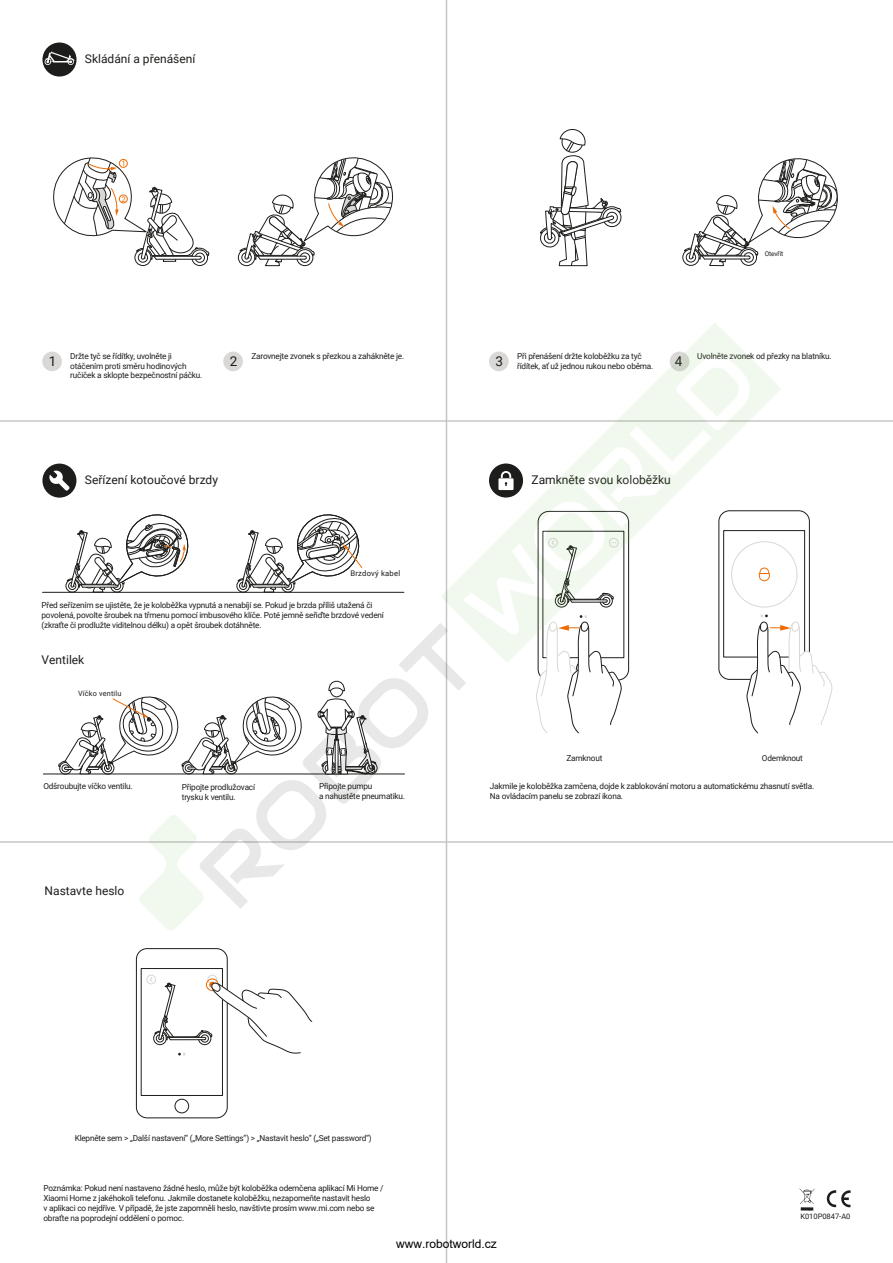
<style>
.page{position:relative;width:893px;height:1263px;background:#fff}
.page>*{position:absolute;margin:0;border:0;box-sizing:border-box;transform-origin:0 0}
.t1{font:13.5px "Roboto";color:#1d1d1b}
.t2{font:12px "Roboto";color:#1d1d1b}
.t3{font:12px "Arial";color:#000}
.t4{font:8.25px/9.9px "Roboto";letter-spacing:-.025em;color:#1d1d1b}
.t5{font:7.8px "Roboto";color:#ed6c05}
.t6{font:7.65px "Roboto";letter-spacing:.025em;color:#1d1d1b}
.t7{font:7.5px "Roboto";color:#1d1d1b}
.t8{font:7.35px "Roboto";letter-spacing:.025em;color:#1d1d1b}
.t9{font:6.6px "Roboto";letter-spacing:-.025em;color:#1d1d1b}
</style>
<div class="page">
<svg style="left:799px;top:1188px;width:16px;height:23px"></svg>
<svg style="left:826px;top:1190px;width:24px;height:17px"></svg>
<div style="left:42px;top:43px;width:35px;height:34px;background:#1d1d1b;border-radius:50%"></div>
<svg style="left:45px;top:52px;width:29px;height:13px"></svg>
<svg style="left:238px;top:157px;width:155px;height:109px"></svg>
<svg style="left:540px;top:129px;width:82px;height:137px"></svg>
<div style="left:42px;top:352px;width:20px;height:19px;background:#d9d8d7;border-radius:50%"></div>
<svg style="left:53px;top:157px;width:156px;height:109px"></svg>
<div style="left:119px;top:159px;width:9px;height:9px;border:1px solid #ed6c05;border-radius:50%"></div>
<svg style="left:682px;top:158px;width:156px;height:108px"></svg>
<hr style="left:43px;top:592px;width:361px;height:1px;background:#1d1d1b">
<hr style="left:43px;top:774px;width:362px;height:1px;background:#1d1d1b">
<div style="left:42px;top:464px;width:34px;height:34px;background:#1d1d1b;border-radius:50%"></div>
<div style="left:136px;top:948px;width:92px;height:170px;border:1px solid #1d1d1b;border-radius:11px"></div>
<div style="left:141px;top:968px;width:82px;height:128px;border:1px solid #1d1d1b"></div>
<div style="left:175px;top:1099px;width:14px;height:14px;border:1px solid #1d1d1b;border-radius:50%"></div>
<hr style="left:170px;top:1039px;width:34px;height:1px;background:#1d1d1b">
<hr style="left:168px;top:1037px;width:37px;height:1px;background:#1d1d1b">
<hr style="left:168px;top:1036px;width:31px;height:1px;background:#1d1d1b">
<svg style="left:178px;top:1053px;width:8px;height:2px"></svg>
<div style="left:147px;top:975px;width:9px;height:9px;border:1px solid #d9d8d7;border-radius:50%"></div>
<svg style="left:150px;top:977px;width:26px;height:69px"></svg>
<div style="left:208px;top:975px;width:9px;height:9px;border:1px solid #d9d8d7;border-radius:50%"></div>
<svg style="left:194px;top:979px;width:118px;height:75px"></svg>
<hr style="left:0;top:420px;width:893px;height:2px;background:#c6c6c6">
<hr style="left:0;top:841px;width:893px;height:2px;background:#c6c6c6">
<hr style="left:446px;top:0;width:1px;height:1263px;background:#c6c6c6">
<svg style="left:445px;top:322px;width:293px;height:24px"></svg>
<svg style="left:49px;top:346px;width:783px;height:587px"></svg>
<h2 class="t2" style="left:85px;top:50px;width:112px">Skládání a přenášení</h2>
<p class="t5" style="left:121px;top:158px;width:6px">1</p>
<p class="t5" style="left:121px;top:193px;width:6px">2</p>
<p class="t9" style="left:765px;top:249px;width:20px">Otevřít</p>
<h1 class="t1" style="left:49px;top:352px;width:9px">1</h1>
<p class="t4" style="left:70px;top:350px;width:134px">Držte tyč se řídítky, uvolněte ji otáčením proti směru hodinových ručiček a sklopte bezpečnostní páčku.</p>
<h1 class="t1" style="left:230px;top:352px;width:9px">2</h1>
<p class="t4" style="left:251px;top:350px;width:154px">Zarovnejte zvonek s přezkou a zahákněte je.</p>
<h1 class="t1" style="left:495px;top:352px;width:9px">3</h1>
<p class="t4" style="left:517px;top:350px;width:138px">Při přenášení držte koloběžku za tyč řídítek, ať už jednou rukou nebo oběma.</p>
<h1 class="t1" style="left:675px;top:352px;width:9px">4</h1>
<p class="t4" style="left:697px;top:350px;width:136px">Uvolněte zvonek od přezky na blatníku.</p>
<h2 class="t2" style="left:85px;top:471px;width:135px">Seřízení kotoučové brzdy</h2>
<h2 class="t2" style="left:531px;top:471px;width:141px">Zamkněte svou koloběžku</h2>
<p class="t6" style="left:350px;top:568px;width:51px">Brzdový kabel</p>
<p class="t4" style="left:42px;top:600px;width:344px">Před seřízením se ujistěte, že je koloběžka vypnutá a nenabíjí se. Pokud je brzda příliš utažená či povolená, povolte šroubek na třmenu pomocí imbusového klíče. Poté jemně seřiďte brzdové vedení (zkraťte či prodlužte viditelnou délku) a opět šroubek dotáhněte.</p>
<h2 class="t2" style="left:42px;top:651px;width:44px">Ventilek</h2>
<p class="t8" style="left:78px;top:688px;width:45px">Víčko ventilu</p>
<p class="t4" style="left:43px;top:781px;width:91px">Odšroubujte víčko ventilu.</p>
<p class="t4" style="left:182px;top:781px;width:75px">Připojte prodlužovací trysku k ventilu.</p>
<p class="t4" style="left:319px;top:781px;width:87px">Připojte pumpu<br>a nahustěte pneumatiku.</p>
<h2 class="t2" style="left:45px;top:882px;width:81px">Nastavte heslo</h2>
<p class="t4" style="left:567px;top:753px;width:37px">Zamknout</p>
<p class="t4" style="left:762px;top:753px;width:42px">Odemknout</p>
<p class="t4" style="left:490px;top:781px;width:326px">Jakmile je koloběžka zamčena, dojde k zablokování motoru a automatickému zhasnutí světla.<br>Na ovládacím panelu se zobrazí ikona.</p>
<p class="t4" style="left:75px;top:1133px;width:299px">Klepněte sem &gt; „Další nastavení“ („More Settings“) &gt; „Nastavit heslo“ („Set password“)</p>
<p class="t4" style="left:43px;top:1183px;width:342px">Poznámka: Pokud není nastaveno žádné heslo, může být koloběžka odemčena aplikací Mi Home / Xiaomi Home z jakéhokoli telefonu. Jakmile dostanete koloběžku, nezapomeňte nastavit heslo<br>v aplikaci co nejdříve. V případě, že jste zapomněli heslo, navštivte prosím www.mi.com nebo se obraťte na poprodejní oddělení o pomoc.</p>
<p class="t7" style="left:800px;top:1211px;width:52px">K010P0847-A0</p>
<h2 class="t3" style="left:396px;top:1236px;width:102px">www.robotworld.cz</h2>
</div>
